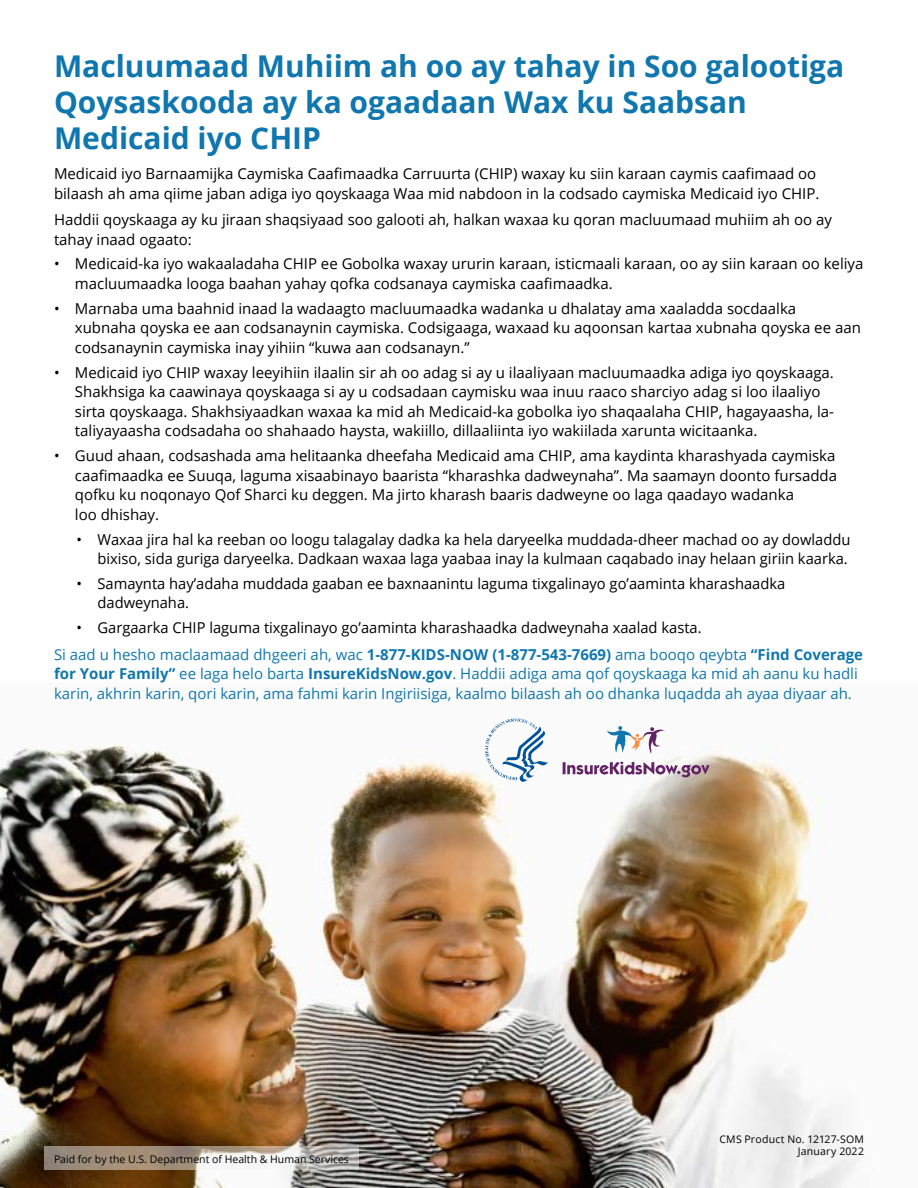
<style>
.page{position:relative;width:918px;height:1188px;background:#fff}
.page>*{position:absolute;margin:0;border:0;box-sizing:border-box;transform-origin:0 0}
.t1{font:700 30px/36px "Open Sans";color:#1077ae}
.t2{font:15px/19.5px "Open Sans";color:#000}
.t3{font:15px/19.5px "Open Sans";color:#1077ae}
.t4{font:10.5px "Open Sans";color:#000}
.t5{font:10.5px/12.6px "Open Sans";letter-spacing:.02em;color:#000;text-align:right}
.s1{font-weight:700}
</style>
<div class="page">
<img style="left:0;top:718px;width:860px;height:470px">
<svg style="left:485px;top:719px;width:63px;height:63px"></svg>
<svg style="left:607px;top:726px;width:58px;height:28px"></svg>
<svg style="left:563px;top:761px;width:147px;height:16px"></svg>
<svg style="left:44px;top:1146px;width:315px;height:24px"></svg>
<h1 class="t1" style="left:54px;top:47px;width:792px">Macluumaad Muhiim ah oo ay tahay in Soo galootiga<br>Qoysaskooda ay ka ogaadaan Wax ku Saabsan<br>Medicaid iyo CHIP</h1>
<p class="t2" style="left:54px;top:164px;width:767px">Medicaid iyo Barnaamijka Caymiska Caafimaadka Carruurta (CHIP) waxay ku siin karaan caymis caafimaad oo bilaash ah ama qiime jaban adiga iyo qoyskaaga Waa mid nabdoon in la codsado caymiska Medicaid iyo CHIP.</p>
<p class="t2" style="left:54px;top:209px;width:779px">Haddii qoyskaaga ay ku jiraan shaqsiyaad soo galooti ah, halkan waxaa ku qoran macluumaad muhiim ah oo ay tahay inaad ogaato:</p>
<p class="t2" style="left:75px;top:254px;width:790px;text-indent:-21px">• Medicaid-ka iyo wakaaladaha CHIP ee Gobolka waxay ururin karaan, isticmaali karaan, oo ay siin karaan oo keliya macluumaadka looga baahan yahay qofka codsanaya caymiska caafimaadka.</p>
<p class="t2" style="left:75px;top:298px;width:788px;text-indent:-21px">• Marnaba uma baahnid inaad la wadaagto macluumaadka wadanka u dhalatay ama xaaladda socdaalka xubnaha qoyska ee aan codsanaynin caymiska. Codsigaaga, waxaad ku aqoonsan kartaa xubnaha qoyska ee aan codsanaynin caymiska inay yihiin “kuwa aan codsanayn.”</p>
<p class="t2" style="left:75px;top:362px;width:761px;text-indent:-21px">• Medicaid iyo CHIP waxay leeyihiin ilaalin sir ah oo adag si ay u ilaaliyaan macluumaadka adiga iyo qoyskaaga.<br>Shakhsiga ka caawinaya qoyskaaga si ay u codsadaan caymisku waa inuu raaco sharciyo adag si loo ilaaliyo sirta qoyskaaga. Shakhsiyaadkan waxaa ka mid ah Medicaid-ka gobolka iyo shaqaalaha CHIP, hagayaasha, la&shy;taliyayaasha codsadaha oo shahaado haysta, wakiillo, dillaaliinta iyo wakiilada xarunta wicitaanka.</p>
<p class="t2" style="left:75px;top:446px;width:764px;text-indent:-21px">• Guud ahaan, codsashada ama helitaanka dheefaha Medicaid ama CHIP, ama kaydinta kharashyada caymiska caafimaadka ee Suuqa, laguma xisaabinayo baarista “kharashka dadweynaha”. Ma saamayn doonto fursadda qofku ku noqonayo Qof Sharci ku deggen. Ma jirto kharash baaris dadweyne oo laga qaadayo wadanka<br>loo dhishay.</p>
<p class="t2" style="left:77px;top:529px;width:775px;text-align:right">• Waxaa jira hal ka reeban oo loogu talagalay dadka ka hela daryeelka muddada-dheer machad oo ay dowladdu bixiso, sida guriga daryeelka. Dadkaan waxaa laga yaabaa inay la kulmaan caqabado inay helaan giriin kaarka.</p>
<p class="t2" style="left:97px;top:573px;width:689px;text-indent:-21px">• Samaynta hay’adaha muddada gaaban ee baxnaanintu laguma tixgalinayo go’aaminta kharashaadka dadweynaha.</p>
<p class="t2" style="left:77px;top:618px;width:627px">• Gargaarka CHIP laguma tixgalinayo go’aaminta kharashaadka dadweynaha xaalad kasta.</p>
<p class="t3" style="left:54px;top:644px;width:811px">Si aad u hesho maclaamaad dhgeeri ah, wac <span class="s1">1-877-KIDS-NOW (1-877-543-7669)</span> ama booqo qeybta <span class="s1">“Find Coverage for Your Family”</span> ee laga helo barta <span class="s1">InsureKidsNow.gov</span>. Haddii adiga ama qof qoyskaaga ka mid ah aanu ku hadli karin, akhrin karin, qori karin, ama fahmi karin Ingiriisiga, kaalmo bilaash ah oo dhanka luqadda ah ayaa diyaar ah.</p>
<p class="t4" style="left:54px;top:1152px;width:296px">Paid for by the U.S. Department of Health &amp; Human Services</p>
<p class="t5" style="left:719px;top:1133px;width:146px">CMS Product No. 12127-SOM<br>January 2022</p>
</div>
